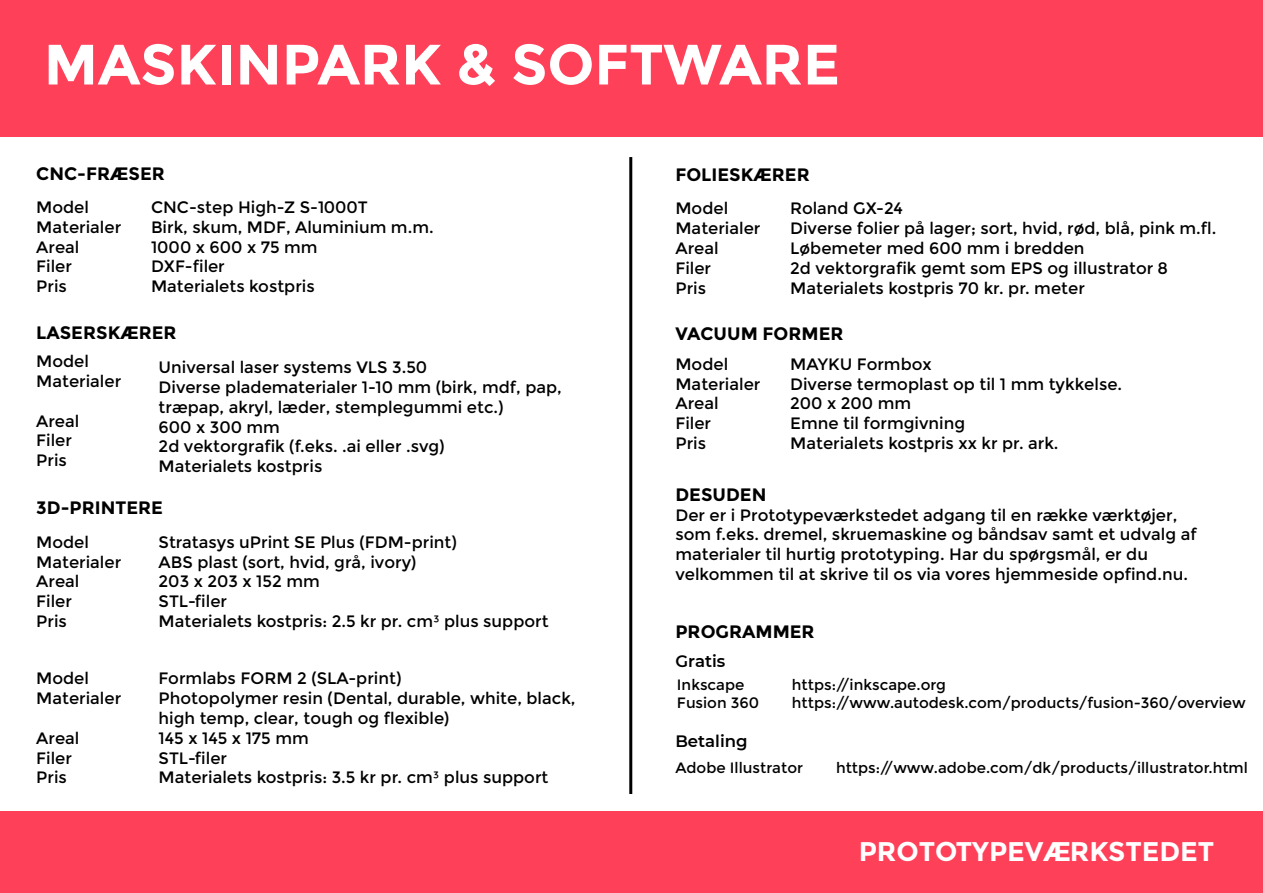
<style>
.page{position:relative;width:1263px;height:893px;background:#fff}
.page>*{position:absolute;margin:0;border:0;box-sizing:border-box;transform-origin:0 0}
.t1{font:700 56.7px "Montserrat";color:#fff}
.t2{font:700 27px "Montserrat";color:#fff}
.t3{font:700 18px "Montserrat";color:#000}
.t4{font:16.5px/19.8px "Montserrat";color:#000}
.t5{font:600 16.5px "Montserrat";color:#000}
.t6{font:15px/18px "Montserrat";color:#000}
</style>
<div class="page">
<div style="left:0;top:0;width:1263px;height:136px;background:#ff4059"></div>
<div style="left:0;top:812px;width:1263px;height:81px;background:#ff4059"></div>
<hr style="left:629px;top:157px;width:3px;height:637px;background:#000">
<h1 class="t1" style="left:44px;top:31px;width:798px">MASKINPARK &amp; SOFTWARE</h1>
<p class="t3" style="left:36px;top:163px;width:130px">CNC-FRÆSER</p>
<p class="t3" style="left:675px;top:164px;width:136px">FOLIESKÆRER</p>
<p class="t4" style="left:36px;top:198px;width:87px">Model<br>Materialer<br>Areal<br>Filer<br>Pris</p>
<p class="t4" style="left:151px;top:198px;width:284px">CNC-step High-Z S-1000T<br>Birk, skum, MDF, Aluminium m.m.<br>1000 x 600 x 75 mm<br>DXF-filer<br>Materialets kostpris</p>
<p class="t4" style="left:675px;top:199px;width:87px">Model<br>Materialer<br>Areal<br>Filer<br>Pris</p>
<p class="t4" style="left:790px;top:199px;width:428px">Roland GX-24<br>Diverse folier på lager; sort, hvid, rød, blå, pink m.fl.<br>Løbemeter med 600 mm i bredden<br>2d vektorgrafik gemt som EPS og illustrator 8<br>Materialets kostpris 70 kr. pr. meter</p>
<p class="t3" style="left:36px;top:322px;width:142px">LASERSKÆRER</p>
<p class="t4" style="left:36px;top:352px;width:87px">Model<br>Materialer</p>
<p class="t4" style="left:36px;top:411px;width:45px">Areal<br>Filer<br>Pris</p>
<p class="t4" style="left:159px;top:358px;width:405px">Universal laser systems VLS 3.50<br>Diverse pladematerialer 1-10 mm (birk, mdf, pap, træpap, akryl, læder, stemplegummi etc.)<br>600 x 300 mm<br>2d vektorgrafik (f.eks. .ai eller .svg)<br>Materialets kostpris</p>
<p class="t3" style="left:36px;top:497px;width:128px">3D-PRINTERE</p>
<p class="t4" style="left:36px;top:532px;width:87px">Model<br>Materialer<br>Areal<br>Filer<br>Pris</p>
<p class="t4" style="left:159px;top:532px;width:392px">Stratasys uPrint SE Plus (FDM-print)<br>ABS plast (sort, hvid, grå, ivory)<br>203 x 203 x 152 mm<br>STL-filer<br>Materialets kostpris: 2.5 kr pr. cm³ plus support</p>
<p class="t4" style="left:36px;top:669px;width:87px">Model<br>Materialer</p>
<p class="t4" style="left:36px;top:728px;width:45px">Areal<br>Filer<br>Pris</p>
<p class="t4" style="left:159px;top:669px;width:418px">Formlabs FORM 2 (SLA-print)<br>Photopolymer resin (Dental, durable, white, black, high temp, clear, tough og flexible)<br>145 x 145 x 175 mm<br>STL-filer<br>Materialets kostpris: 3.5 kr pr. cm³ plus support</p>
<p class="t3" style="left:675px;top:323px;width:170px">VACUUM FORMER</p>
<p class="t4" style="left:675px;top:354px;width:87px">Model<br>Materialer<br>Areal<br>Filer<br>Pris</p>
<p class="t4" style="left:790px;top:354px;width:333px">MAYKU Formbox<br>Diverse termoplast op til 1 mm tykkelse.<br>200 x 200 mm<br>Emne til formgivning<br>Materialets kostpris xx kr pr. ark.</p>
<p class="t3" style="left:675px;top:484px;width:92px">DESUDEN</p>
<p class="t4" style="left:675px;top:505px;width:523px">Der er i Prototypeværkstedet adgang til en række værktøjer, som f.eks. dremel, skruemaskine og båndsav samt et udvalg af materialer til hurtig prototyping. Har du spørgsmål, er du velkommen til at skrive til os via vores hjemmeside opfind.nu.</p>
<p class="t3" style="left:675px;top:621px;width:141px">PROGRAMMER</p>
<p class="t5" style="left:675px;top:649px;width:51px">Gratis</p>
<p class="t6" style="left:677px;top:676px;width:84px">Inkscape<br>Fusion 360</p>
<p class="t5" style="left:675px;top:730px;width:74px">Betaling</p>
<p class="t6" style="left:792px;top:676px;width:455px">https://inkscape.org https://www.autodesk.com/products/fusion-360/overview</p>
<p class="t6" style="left:675px;top:759px;width:129px">Adobe Illustrator</p>
<p class="t6" style="left:836px;top:759px;width:413px">https://www.adobe.com/dk/products/illustrator.html</p>
<h2 class="t2" style="left:859px;top:835px;width:357px">PROTOTYPEVÆRKSTEDET</h2>
</div>
